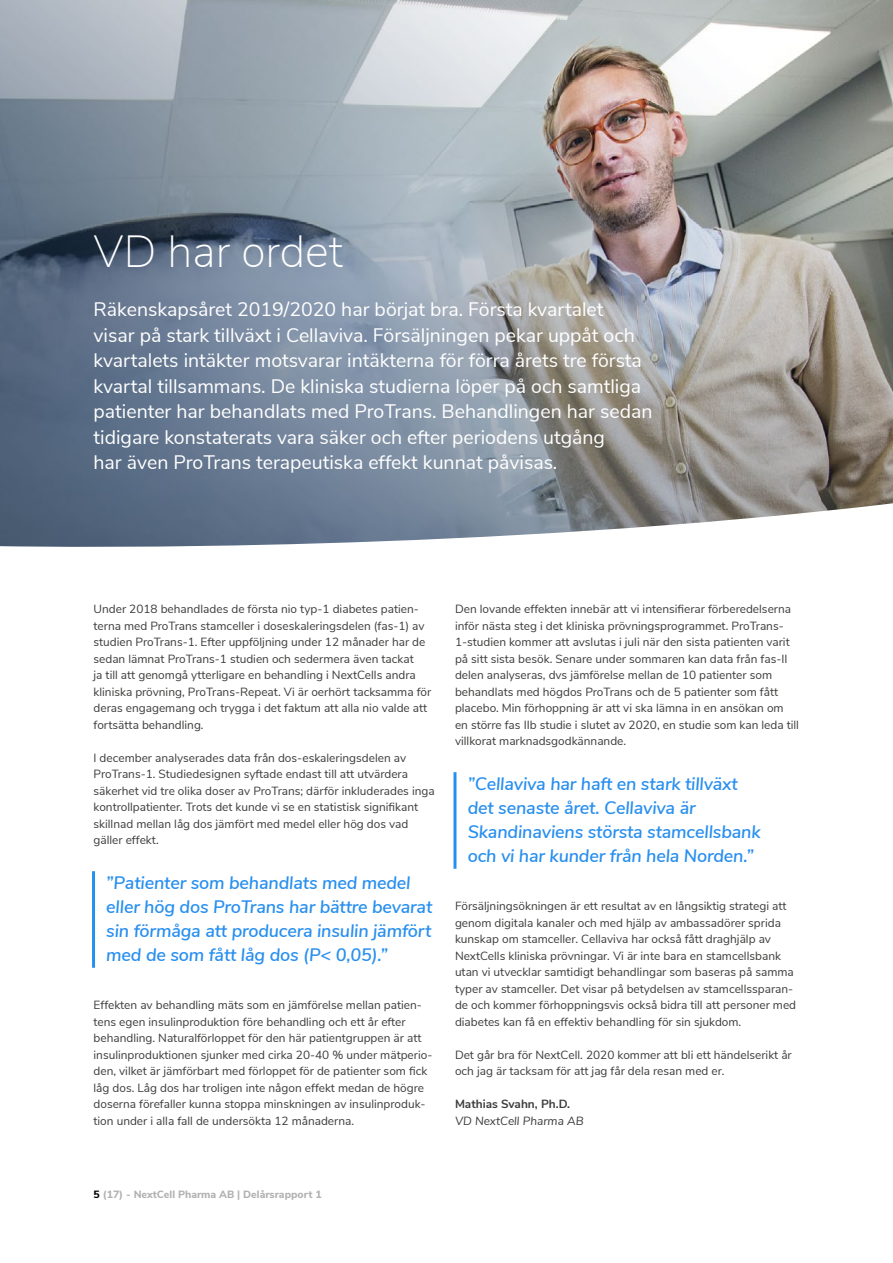
<style>
.page{position:relative;width:893px;height:1263px;background:#fff}
.page>*{position:absolute;margin:0;border:0;box-sizing:border-box;transform-origin:0 0}
.t1{font:200 45px "Nunito Sans";color:#fff}
.Ingress{font:19.5px/25.5px "Nunito Sans";color:#fff}
.Citat{font:italic 600 18px/24px "Nunito Sans";letter-spacing:-.01em;color:#288fef}
.t2{font:11.85px/16.5px "Nunito Sans";color:#3c3c3b}
.t3{font:700 11.85px "Nunito Sans";color:#3c3c3b}
.t4{font:italic 11.85px "Nunito Sans";color:#3c3c3b}
.t5{font:800 10.5px "Nunito Sans";color:#b3b2b2}
.s1{color:#000}
</style>
<div class="page">
<img style="left:0;top:0;width:893px;height:547px">
<hr style="left:92px;top:871px;width:3px;height:97px;background:#288fef">
<hr style="left:453px;top:772px;width:3px;height:97px;background:#288fef">
<h1 class="t1" style="left:94px;top:218px;width:251px">VD har ordet</h1>
<p class="Ingress" style="left:94px;top:295px;width:560px">Räkenskapsåret 2019/2020 har börjat bra. Första kvartalet<br>visar på stark tillväxt i Cellaviva. Försäljningen pekar uppåt och kvartalets intäkter motsvarar intäkterna för förra årets tre första kvartal tillsammans. De kliniska studierna löper på och samtliga patienter har behandlats med ProTrans. Behandlingen har sedan tidigare konstaterats vara säker och efter periodens utgång<br>har även ProTrans terapeutiska effekt kunnat påvisas.</p>
<p class="t2" style="left:94px;top:600px;width:339px">Under 2018 behandlades de första nio typ-1 diabetes patien&shy;terna med ProTrans stamceller i doseskaleringsdelen (fas-1) av studien ProTrans-1. Efter uppföljning under 12 månader har de sedan lämnat ProTrans-1 studien och sedermera även tackat<br>ja till att genomgå ytterligare en behandling i NextCells andra kliniska prövning, ProTrans-Repeat. Vi är oerhört tacksamma för deras engagemang och trygga i det faktum att alla nio valde att fortsätta behandling.</p>
<p class="t2" style="left:94px;top:748px;width:343px">I december analyserades data från dos-eskaleringsdelen av ProTrans-1. Studiedesignen syftade endast till att utvärdera säkerhet vid tre olika doser av ProTrans; därför inkluderades inga kontrollpatienter. Trots det kunde vi se en statistisk signifikant skillnad mellan låg dos jämfört med medel eller hög dos vad gäller effekt.</p>
<p class="Citat" style="left:106px;top:870px;width:328px">”Patienter som behandlats med medel eller hög dos ProTrans har bättre bevarat sin förmåga att producera insulin jämfört med de som fått låg dos (P&lt; 0,05).”</p>
<p class="t2" style="left:94px;top:996px;width:340px">Effekten av behandling mäts som en jämförelse mellan patien&shy;tens egen insulinproduktion före behandling och ett år efter behandling. Naturalförloppet för den här patientgruppen är att insulinproduktionen sjunker med cirka 20-40 % under mätperio&shy;den, vilket är jämförbart med förloppet för de patienter som fick låg dos. Låg dos har troligen inte någon effekt medan de högre doserna förefaller kunna stoppa minskningen av insulinproduk&shy;tion under i alla fall de undersökta 12 månaderna.</p>
<p class="t2" style="left:455px;top:600px;width:345px">Den lovande effekten innebär att vi intensifierar förberedelserna inför nästa steg i det kliniska prövningsprogrammet. ProTrans-1-studien kommer att avslutas i juli när den sista patienten varit på sitt sista besök. Senare under sommaren kan data från fas-II delen analyseras, dvs jämförelse mellan de 10 patienter som behandlats med högdos ProTrans och de 5 patienter som fått placebo. Min förhoppning är att vi ska lämna in en ansökan om en större fas IIb studie i slutet av 2020, en studie som kan leda till villkorat marknadsgodkännande.</p>
<p class="Citat" style="left:468px;top:771px;width:294px">”Cellaviva har haft en stark tillväxt det senaste året. Cellaviva är Skandinaviens största stamcellsbank och vi har kunder från hela Norden.”</p>
<p class="t2" style="left:455px;top:897px;width:343px">Försäljningsökningen är ett resultat av en långsiktig strategi att genom digitala kanaler och med hjälp av ambassadörer sprida kunskap om stamceller. Cellaviva har också fått draghjälp av NextCells kliniska prövningar. Vi är inte bara en stamcellsbank utan vi utvecklar samtidigt behandlingar som baseras på samma typer av stamceller. Det visar på betydelsen av stamcellssparan&shy;de och kommer förhoppningsvis också bidra till att personer med diabetes kan få en effektiv behandling för sin sjukdom.</p>
<p class="t2" style="left:455px;top:1045px;width:338px">Det går bra för NextCell. 2020 kommer att bli ett händelserikt år och jag är tacksam för att jag får dela resan med er.</p>
<p class="t3" style="left:455px;top:1095px;width:117px">Mathias Svahn, Ph.D.</p>
<p class="t4" style="left:455px;top:1112px;width:130px">VD NextCell Pharma AB</p>
<p class="t5" style="left:94px;top:1187px;width:230px"><span class="s1">5</span> (17) - NextCell Pharma AB | Delårsrapport 1</p>
</div>
